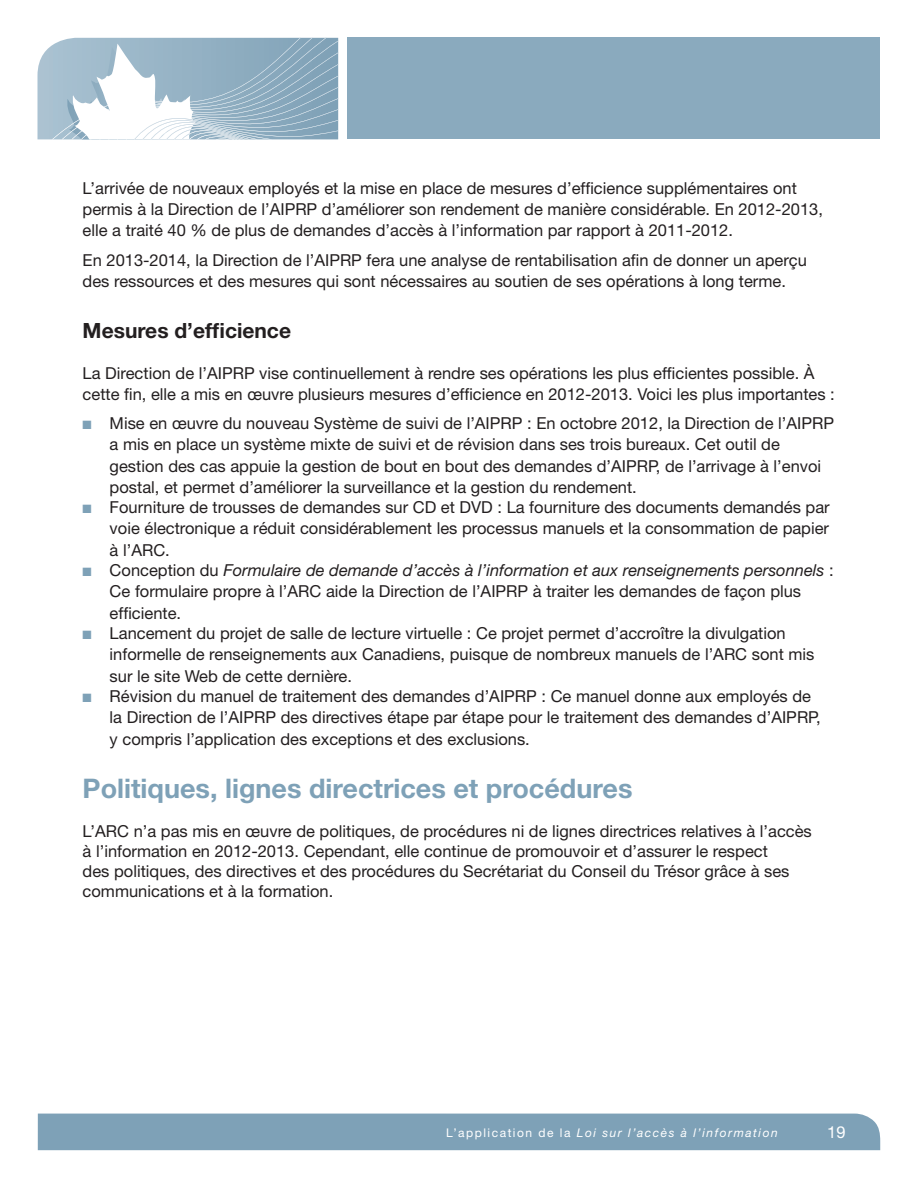
<style>
.page{position:relative;width:918px;height:1188px;background:#fff}
.page>*{position:absolute;margin:0;border:0;box-sizing:border-box;transform-origin:0 0}
.t1{font:700 27px "Helvetica Neue";color:#7ea1b7}
.t2{font:700 21px "Helvetica Neue";color:#231f20}
.t3{font:16.5px/21px "Helvetica Neue";color:#231f20}
.t4{font:16.5px "Helvetica Neue";color:#fff}
.t5{font:italic 12px "Helvetica Neue";letter-spacing:.125em;color:#fff}
.s1{color:#7ea1b7}
.s2{font-style:italic}
.s3{font-style:normal}
</style>
<div class="page">
<div style="left:38px;top:1114px;width:842px;height:36px;background:#7ea1b7"></div>
<div style="left:348px;top:38px;width:532px;height:101px;background:#8aaabe"></div>
<svg style="left:37px;top:38px;width:301px;height:102px"></svg>
<p class="t3" style="left:83px;top:177px;width:742px">L’arrivée de nouveaux employés et la mise en place de mesures d’efficience supplémentaires ont permis à la Direction de l’AIPRP d’améliorer son rendement de manière considérable. En 2012‑2013, elle a traité 40 % de plus de demandes d’accès à l’information par rapport à 2011‑2012.</p>
<p class="t3" style="left:83px;top:249px;width:726px">En 2013‑2014, la Direction de l’AIPRP fera une analyse de rentabilisation afin de donner un aperçu des ressources et des mesures qui sont nécessaires au soutien de ses opérations à long terme.</p>
<p class="t2" style="left:83px;top:317px;width:210px">Mesures d’efficience</p>
<p class="t3" style="left:83px;top:362px;width:754px">La Direction de l’AIPRP vise continuellement à rendre ses opérations les plus efficientes possible. À cette fin, elle a mis en œuvre plusieurs mesures d’efficience en 2012‑2013. Voici les plus importantes :</p>
<p class="t3" style="left:110px;top:413px;width:726px;text-indent:-27px"><span class="s1">■</span> Mise en œuvre du nouveau Système de suivi de l’AIPRP : En octobre 2012, la Direction de l’AIPRP a mis en place un système mixte de suivi et de révision dans ses trois bureaux. Cet outil de gestion des cas appuie la gestion de bout en bout des demandes d’AIPRP, de l’arrivage à l’envoi postal, et permet d’améliorer la surveillance et la gestion du rendement.</p>
<p class="t3" style="left:110px;top:497px;width:722px;text-align:justify;text-indent:-27px"><span class="s1">■</span> Fourniture de trousses de demandes sur CD et DVD : La fourniture des documents demandés par voie électronique a réduit considérablement les processus manuels et la consommation de papier à l’ARC.</p>
<p class="t3" style="left:110px;top:560px;width:726px;text-indent:-27px"><span class="s1">■</span> Conception du <span class="s2">Formulaire de demande d’accès à l’information et aux renseignements personnels</span> :<br>Ce formulaire propre à l’ARC aide la Direction de l’AIPRP à traiter les demandes de façon plus efficiente.</p>
<p class="t3" style="left:110px;top:623px;width:706px;text-indent:-27px"><span class="s1">■</span> Lancement du projet de salle de lecture virtuelle : Ce projet permet d’accroître la divulgation informelle de renseignements aux Canadiens, puisque de nombreux manuels de l’ARC sont mis sur le site Web de cette dernière.</p>
<p class="t3" style="left:110px;top:686px;width:712px;text-indent:-27px"><span class="s1">■</span> Révision du manuel de traitement des demandes d’AIPRP : Ce manuel donne aux employés de la Direction de l’AIPRP des directives étape par étape pour le traitement des demandes d’AIPRP, y compris l’application des exceptions et des exclusions.</p>
<h1 class="t1" style="left:83px;top:772px;width:551px">Politiques, lignes directrices et procédures</h1>
<p class="t3" style="left:83px;top:820px;width:731px;line-height:20.2px">L’ARC n’a pas mis en œuvre de politiques, de procédures ni de lignes directrices relatives à l’accès à l’information en 2012‑2013. Cependant, elle continue de promouvoir et d’assurer le respect<br>des politiques, des directives et des procédures du Secrétariat du Conseil du Trésor grâce à ses communications et à la formation.</p>
<p class="t5" style="left:446px;top:1125px;width:333px"><span class="s3">L’application de la</span> Loi sur l’accès à l’information</p>
<p class="t4" style="left:827px;top:1123px;width:20px">19</p>
</div>
